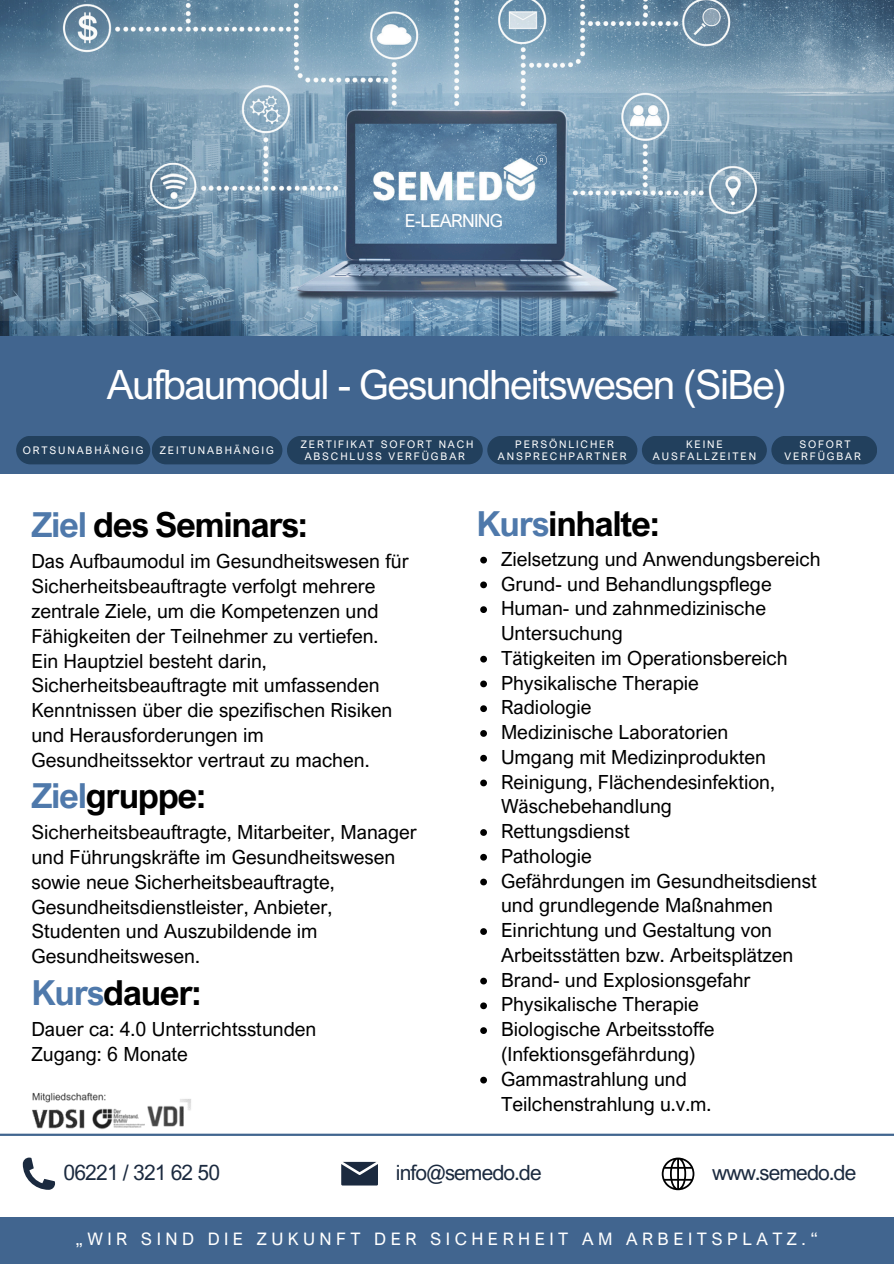
<style>
.page{position:relative;width:894px;height:1264px;background:#fff}
.page>*{position:absolute;margin:0;border:0;box-sizing:border-box;transform-origin:0 0}
.t1{font:40.35px "Arial Nova";letter-spacing:-.04em;color:#fff}
.t2{font:700 34.5px "Arial Nova";letter-spacing:-.04em;color:#000}
.t3{font:21px "Arial Nova";letter-spacing:-.04em;color:#1b2a3f}
.t4{font:19.5px/24.8px "Arial Nova";color:#000}
.t5{font:18px "Arial Nova";letter-spacing:-.04em;color:#fff}
.t6{font:17.25px "Arial Nova";letter-spacing:.26em;color:#fff}
.t7{font:10.5px/11.4px "Arial Nova";letter-spacing:.175em;color:#fff;text-align:center}
.s1{color:#4f79ab}
</style>
<div class="page">
<div style="left:0;top:321px;width:893px;height:153px;background:#41658f"></div>
<div style="left:0;top:1216px;width:893px;height:47px;background:#41658f"></div>
<div style="left:771px;top:436px;width:105px;height:28px;background:#22405d;border-radius:14px"></div>
<svg style="left:341px;top:1161px;width:37px;height:24px"></svg>
<svg style="left:23px;top:1157px;width:32px;height:32px"></svg>
<hr style="left:0;top:1133px;width:893px;height:2px;background:#41658f">
<svg style="left:661px;top:1157px;width:33px;height:33px"></svg>
<img style="left:0;top:0;width:893px;height:335px">
<img style="left:361px;top:155px;width:189px;height:49px">
<div style="left:16px;top:436px;width:134px;height:28px;background:#22405d"></div>
<div style="left:152px;top:436px;width:130px;height:28px;background:#22405d;border-radius:14px"></div>
<div style="left:487px;top:436px;width:150px;height:28px;background:#22405d;border-radius:14px"></div>
<div style="left:641px;top:436px;width:125px;height:28px;background:#22405d;border-radius:14px"></div>
<div style="left:287px;top:436px;width:195px;height:28px;background:#22405d;border-radius:14px"></div>
<svg style="left:480px;top:556px;width:7px;height:7px"></svg>
<svg style="left:480px;top:581px;width:7px;height:7px"></svg>
<svg style="left:480px;top:606px;width:7px;height:7px"></svg>
<svg style="left:480px;top:655px;width:7px;height:7px"></svg>
<svg style="left:480px;top:680px;width:7px;height:7px"></svg>
<svg style="left:480px;top:705px;width:7px;height:7px"></svg>
<svg style="left:480px;top:730px;width:7px;height:6px"></svg>
<svg style="left:480px;top:754px;width:7px;height:7px"></svg>
<svg style="left:480px;top:779px;width:7px;height:7px"></svg>
<svg style="left:480px;top:829px;width:7px;height:6px"></svg>
<svg style="left:480px;top:853px;width:7px;height:7px"></svg>
<svg style="left:480px;top:878px;width:7px;height:7px"></svg>
<svg style="left:480px;top:928px;width:7px;height:6px"></svg>
<svg style="left:480px;top:977px;width:7px;height:7px"></svg>
<svg style="left:480px;top:1002px;width:7px;height:7px"></svg>
<svg style="left:480px;top:1027px;width:7px;height:6px"></svg>
<svg style="left:480px;top:1076px;width:7px;height:7px"></svg>
<img style="left:23px;top:1092px;width:172px;height:44px">
<svg style="left:536px;top:155px;width:10px;height:10px"></svg>
<p class="t5" style="left:405px;top:210px;width:100px">E-LEARNING</p>
<h1 class="t1" style="left:107px;top:361px;width:681px">Aufbaumodul - Gesundheitswesen (SiBe)</h1>
<p class="t7" style="left:23px;top:444px;width:122px">ORTSUNABHÄNGIG</p>
<p class="t7" style="left:160px;top:444px;width:115px">ZEITUNABHÄNGIG</p>
<p class="t7" style="left:498px;top:439px;width:130px">PERSÖNLICHER<br>ANSPRECHPARTNER</p>
<p class="t7" style="left:652px;top:439px;width:105px">KEINE<br>AUSFALLZEITEN</p>
<p class="t7" style="left:301px;top:439px;width:174px">ZERTIFIKAT SOFORT NACH<br>ABSCHLUSS VERFÜGBAR</p>
<p class="t7" style="left:784px;top:439px;width:78px">SOFORT<br>VERFÜGBAR</p>
<h2 class="t2" style="left:31px;top:505px;width:278px"><span class="s1">Ziel</span> des Seminars:</h2>
<p class="t4" style="left:31px;top:549px;width:379px">Das Aufbaumodul im Gesundheitswesen für Sicherheitsbeauftragte verfolgt mehrere zentrale Ziele, um die Kompetenzen und Fähigkeiten der Teilnehmer zu vertiefen.<br>Ein Hauptziel besteht darin, Sicherheitsbeauftragte mit umfassenden Kenntnissen über die spezifischen Risiken und Herausforderungen im Gesundheitssektor vertraut zu machen.</p>
<h2 class="t2" style="left:31px;top:775px;width:176px"><span class="s1">Ziel</span>gruppe:</h2>
<p class="t4" style="left:31px;top:820px;width:387px">Sicherheitsbeauftragte, Mitarbeiter, Manager und Führungskräfte im Gesundheitswesen sowie neue Sicherheitsbeauftragte, Gesundheitsdienstleister, Anbieter, Studenten und Auszubildende im Gesundheitswesen.</p>
<h2 class="t2" style="left:31px;top:972px;width:172px"><span class="s1">Kurs</span>dauer:</h2>
<p class="t4" style="left:31px;top:1016px;width:286px">Dauer ca: 4.0 Unterrichtsstunden<br>Zugang: 6 Monate</p>
<h2 class="t2" style="left:476px;top:503px;width:185px"><span class="s1">Kurs</span>inhalte:</h2>
<p class="t4" style="left:501px;top:546px;width:321px">Zielsetzung und Anwendungsbereich<br>Grund- und Behandlungspflege<br>Human- und zahnmedizinische<br>Untersuchung<br>Tätigkeiten im Operationsbereich<br>Physikalische Therapie<br>Radiologie<br>Medizinische Laboratorien<br>Umgang mit Medizinprodukten<br>Reinigung, Flächendesinfektion,<br>Wäschebehandlung<br>Rettungsdienst<br>Pathologie<br>Gefährdungen im Gesundheitsdienst und grundlegende Maßnahmen<br>Einrichtung und Gestaltung von<br>Arbeitsstätten bzw. Arbeitsplätzen<br>Brand- und Explosionsgefahr<br>Physikalische Therapie<br>Biologische Arbeitsstoffe (Infektionsgefährdung)<br>Gammastrahlung und<br>Teilchenstrahlung u.v.m.</p>
<p class="t3" style="left:63px;top:1160px;width:158px">06221 / 321 62 50</p>
<p class="t3" style="left:711px;top:1160px;width:146px">www.semedo.de</p>
<p class="t3" style="left:395px;top:1160px;width:147px">info@semedo.de</p>
<p class="t6" style="left:75px;top:1228px;width:743px">„WIR SIND DIE ZUKUNFT DER SICHERHEIT AM ARBEITSPLATZ.“</p>
</div>
